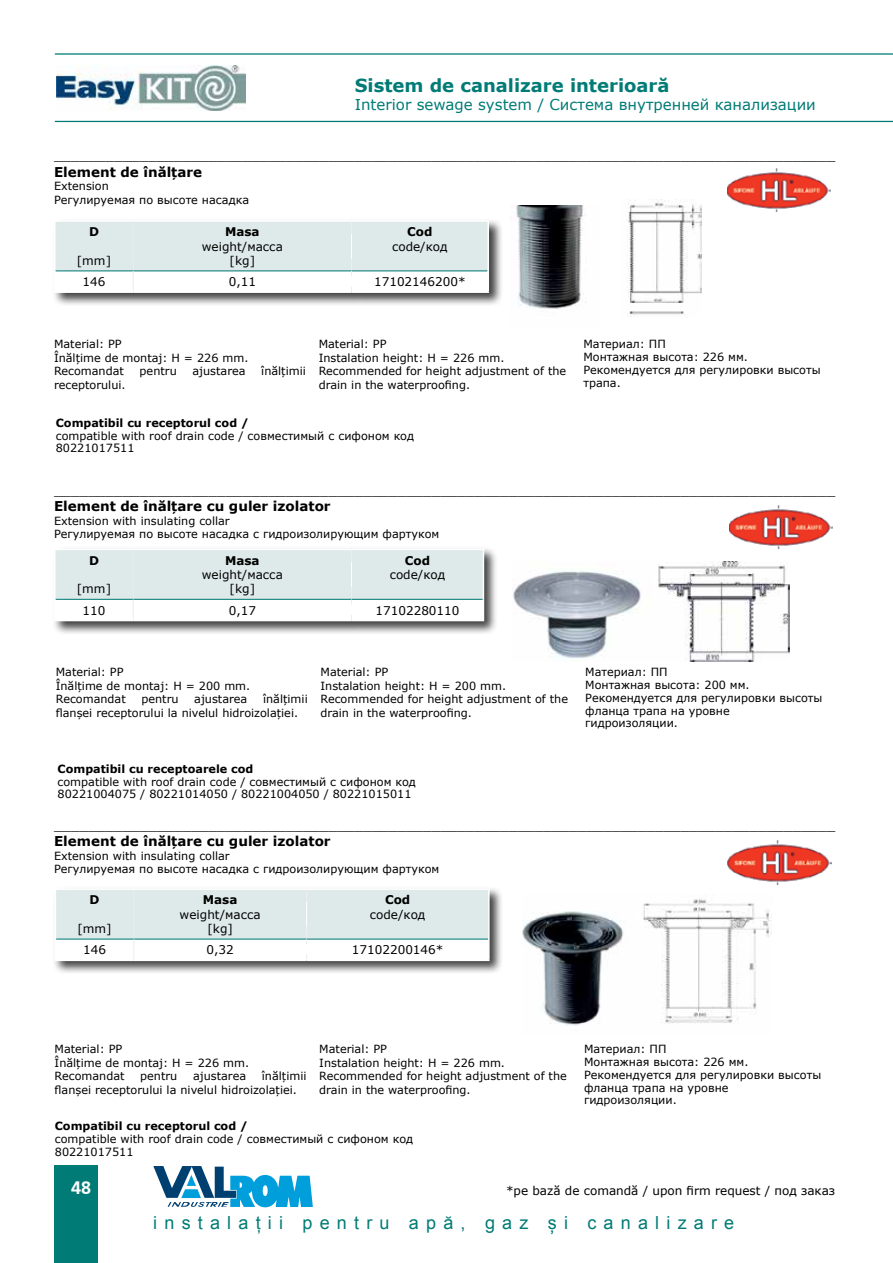
<style>
.page{position:relative;width:893px;height:1263px;background:#fff}
.page>*{position:absolute;margin:0;border:0;box-sizing:border-box;transform-origin:0 0}
.t1{font:18px "Arial";letter-spacing:.4em;color:#007b76}
.t2{font:700 18px "Verdana";color:#007b76}
.t3{font:700 18px "Frutiger";color:#fff}
.t4{font:15px "Verdana";color:#007b76}
.t5{font:13.5px "Verdana";color:#000}
.t6{font:700 13.5px "Verdana";color:#000}
.t7{font:12px/14.4px "Verdana";color:#000;text-align:center}
.t8{font:700 12px "Verdana";color:#000}
.t9{font:11.25px/13.5px "Verdana";color:#000}
.t10{font:700 11.25px "Verdana";color:#000}
</style>
<div class="page">
<svg style="left:153px;top:1166px;width:160px;height:41px"></svg>
<div style="left:54px;top:1165px;width:44px;height:98px;background:#007b76"></div>
<img style="left:56px;top:65px;width:190px;height:46px">
<hr style="left:55px;top:53px;width:838px;height:2px;background:#007b76">
<hr style="left:55px;top:121px;width:838px;height:1px;background:#007b76">
<img style="left:510px;top:205px;width:76px;height:104px">
<img style="left:727px;top:168px;width:104px;height:44px">
<img style="left:627px;top:199px;width:74px;height:118px">
<div style="left:52px;top:218px;width:451px;height:89px;background:#000;opacity:.75"></div>
<hr style="left:54px;top:222px;width:2px;height:49px;background:#fff">
<hr style="left:54px;top:291px;width:79px;height:2px;background:#fff">
<hr style="left:133px;top:291px;width:218px;height:2px;background:#fff">
<hr style="left:351px;top:291px;width:138px;height:2px;background:#fff">
<hr style="left:54px;top:220px;width:79px;height:2px;background:#fff">
<hr style="left:133px;top:220px;width:218px;height:2px;background:#fff">
<hr style="left:351px;top:220px;width:138px;height:2px;background:#fff">
<hr style="left:487px;top:222px;width:2px;height:49px;background:#fff">
<hr style="left:54px;top:271px;width:2px;height:20px;background:#fff">
<hr style="left:487px;top:271px;width:2px;height:20px;background:#fff">
<svg style="left:55px;top:221px;width:433px;height:70px"></svg>
<img style="left:513px;top:562px;width:277px;height:99px">
<img style="left:729px;top:505px;width:104px;height:44px">
<div style="left:52px;top:546px;width:446px;height:89px;background:#000;opacity:.75"></div>
<hr style="left:54px;top:550px;width:2px;height:49px;background:#fff">
<hr style="left:54px;top:620px;width:79px;height:1px;background:#fff">
<hr style="left:133px;top:620px;width:218px;height:1px;background:#fff">
<hr style="left:351px;top:620px;width:133px;height:1px;background:#fff">
<hr style="left:54px;top:549px;width:79px;height:1px;background:#fff">
<hr style="left:54px;top:599px;width:2px;height:21px;background:#fff">
<svg style="left:55px;top:549px;width:429px;height:71px"></svg>
<img style="left:523px;top:899px;width:249px;height:127px">
<img style="left:728px;top:841px;width:103px;height:43px">
<div style="left:52px;top:886px;width:452px;height:89px;background:#000;opacity:.75"></div>
<hr style="left:55px;top:959px;width:79px;height:2px;background:#fff">
<hr style="left:134px;top:959px;width:173px;height:2px;background:#fff">
<hr style="left:307px;top:959px;width:183px;height:2px;background:#fff">
<hr style="left:55px;top:888px;width:79px;height:2px;background:#fff">
<hr style="left:134px;top:888px;width:173px;height:2px;background:#fff">
<hr style="left:307px;top:888px;width:183px;height:2px;background:#fff">
<hr style="left:488px;top:890px;width:2px;height:49px;background:#fff">
<hr style="left:488px;top:939px;width:2px;height:20px;background:#fff">
<svg style="left:55px;top:890px;width:433px;height:70px"></svg>
<h1 class="t2" style="left:355px;top:73px;width:316px">Sistem de canalizare interioară</h1>
<h2 class="t4" style="left:355px;top:95px;width:463px">Interior sewage system / Система внутренней канализации</h2>
<p class="t5" style="left:54px;top:146px;width:783px">___________________________________________________________________________________________</p>
<p class="t6" style="left:54px;top:162px;width:150px">Element de înălțare</p>
<p class="t9" style="left:54px;top:179px;width:197px">Extension<br>Регулируемая по высоте насадка</p>
<p class="t8" style="left:89px;top:223px;width:11px">D</p>
<p class="t7" style="left:77px;top:253px;width:36px">[mm]</p>
<p class="t8" style="left:225px;top:223px;width:36px">Masa</p>
<p class="t7" style="left:202px;top:239px;width:83px">weight/масса [kg]</p>
<p class="t8" style="left:407px;top:223px;width:27px">Cod</p>
<p class="t7" style="left:392px;top:239px;width:57px">code/код</p>
<p class="t7" style="left:83px;top:274px;width:24px">146</p>
<p class="t7" style="left:229px;top:274px;width:29px">0,11</p>
<p class="t7" style="left:374px;top:274px;width:93px">17102146200*</p>
<p class="t9" style="left:54px;top:337px;width:196px">Material: PP<br>Înălțime de montaj: H = 226 mm.<br>Recomandat</p>
<p class="t9" style="left:140px;top:364px;width:39px">pentru</p>
<p class="t9" style="left:193px;top:364px;width:55px">ajustarea</p>
<p class="t9" style="left:261px;top:364px;width:46px">înălțimii</p>
<p class="t9" style="left:54px;top:378px;width:73px">receptorului.</p>
<p class="t9" style="left:319px;top:337px;width:249px">Material: PP<br>Instalation height: H = 226 mm.<br>Recommended for height adjustment of the drain in the waterproofing.</p>
<p class="t9" style="left:583px;top:338px;width:239px;line-height:12.8px">Материал: ПП<br>Монтажная высота: 226 мм.<br>Рекомендуется для регулировки высоты трапа.</p>
<p class="t10" style="left:56px;top:415px;width:194px">Compatibil cu receptorul cod /</p>
<p class="t9" style="left:56px;top:429px;width:360px;line-height:12.8px">compatible with roof drain code / совместимый с сифоном код<br>80221017511</p>
<p class="t5" style="left:54px;top:481px;width:783px">___________________________________________________________________________________________</p>
<p class="t6" style="left:54px;top:497px;width:278px">Element de înălțare cu guler izolator</p>
<p class="t9" style="left:54px;top:514px;width:387px">Extension with insulating collar<br>Регулируемая по высоте насадка с гидроизолирующим фартуком</p>
<p class="t8" style="left:89px;top:552px;width:11px">D</p>
<p class="t7" style="left:77px;top:582px;width:36px">[mm]</p>
<p class="t8" style="left:225px;top:552px;width:36px">Masa</p>
<p class="t7" style="left:202px;top:567px;width:83px">weight/масса [kg]</p>
<p class="t8" style="left:405px;top:552px;width:27px">Cod</p>
<p class="t7" style="left:390px;top:567px;width:57px">code/код</p>
<p class="t7" style="left:83px;top:603px;width:24px">110</p>
<p class="t7" style="left:229px;top:603px;width:29px">0,17</p>
<p class="t7" style="left:376px;top:603px;width:85px">17102280110</p>
<p class="t9" style="left:56px;top:665px;width:196px">Material: PP<br>Înălțime de montaj: H = 200 mm.<br>Recomandat</p>
<p class="t9" style="left:56px;top:692px;width:253px;text-indent:207px">înălțimii flanșei receptorului la nivelul hidroizolației.</p>
<p class="t9" style="left:141px;top:692px;width:39px">pentru</p>
<p class="t9" style="left:194px;top:692px;width:55px">ajustarea</p>
<p class="t9" style="left:320px;top:665px;width:249px">Material: PP<br>Instalation height: H = 200 mm.<br>Recommended for height adjustment of the drain in the waterproofing.</p>
<p class="t9" style="left:585px;top:666px;width:239px;line-height:12.8px">Материал: ПП<br>Монтажная высота: 200 мм.<br>Рекомендуется для регулировки высоты фланца трапа на уровне гидроизоляции.</p>
<p class="t10" style="left:58px;top:761px;width:197px">Compatibil cu receptoarele cod</p>
<p class="t9" style="left:58px;top:775px;width:360px;line-height:12.8px">compatible with roof drain code / совместимый с сифоном код<br>80221004075 / 80221014050 / 80221004050 / 80221015011</p>
<p class="t5" style="left:54px;top:816px;width:783px">___________________________________________________________________________________________</p>
<p class="t6" style="left:54px;top:832px;width:278px">Element de înălțare cu guler izolator</p>
<p class="t9" style="left:54px;top:849px;width:387px">Extension with insulating collar<br>Регулируемая по высоте насадка с гидроизолирующим фартуком</p>
<p class="t8" style="left:90px;top:891px;width:11px">D</p>
<p class="t7" style="left:77px;top:921px;width:36px">[mm]</p>
<p class="t8" style="left:203px;top:891px;width:36px">Masa</p>
<p class="t7" style="left:180px;top:907px;width:83px">weight/масса [kg]</p>
<p class="t8" style="left:385px;top:891px;width:27px">Cod</p>
<p class="t7" style="left:370px;top:907px;width:57px">code/код</p>
<p class="t7" style="left:83px;top:942px;width:24px">146</p>
<p class="t7" style="left:207px;top:942px;width:29px">0,32</p>
<p class="t7" style="left:352px;top:942px;width:93px">17102200146*</p>
<p class="t9" style="left:55px;top:1042px;width:196px">Material: PP<br>Înălțime de montaj: H = 226 mm.<br>Recomandat</p>
<p class="t9" style="left:55px;top:1069px;width:253px;text-indent:207px">înălțimii flanșei receptorului la nivelul hidroizolației.</p>
<p class="t9" style="left:140px;top:1069px;width:39px">pentru</p>
<p class="t9" style="left:193px;top:1069px;width:55px">ajustarea</p>
<p class="t9" style="left:319px;top:1042px;width:249px">Material: PP<br>Instalation height: H = 226 mm.<br>Recommended for height adjustment of the drain in the waterproofing.</p>
<p class="t9" style="left:584px;top:1043px;width:239px;line-height:12.8px">Материал: ПП<br>Монтажная высота: 226 мм.<br>Рекомендуется для регулировки высоты фланца трапа на уровне гидроизоляции.</p>
<p class="t10" style="left:55px;top:1118px;width:194px">Compatibil cu receptorul cod /</p>
<p class="t9" style="left:55px;top:1132px;width:360px;line-height:12.8px">compatible with roof drain code / совместимый с сифоном код<br>80221017511</p>
<h1 class="t3" style="left:71px;top:1178px;width:22px">48</h1>
<p class="t7" style="left:506px;top:1183px;width:331px">*pe bază de comandă / upon firm request / под заказ</p>
<h1 class="t1" style="left:153px;top:1211px;width:582px">instalații pentru apă, gaz și canalizare</h1>
</div>
